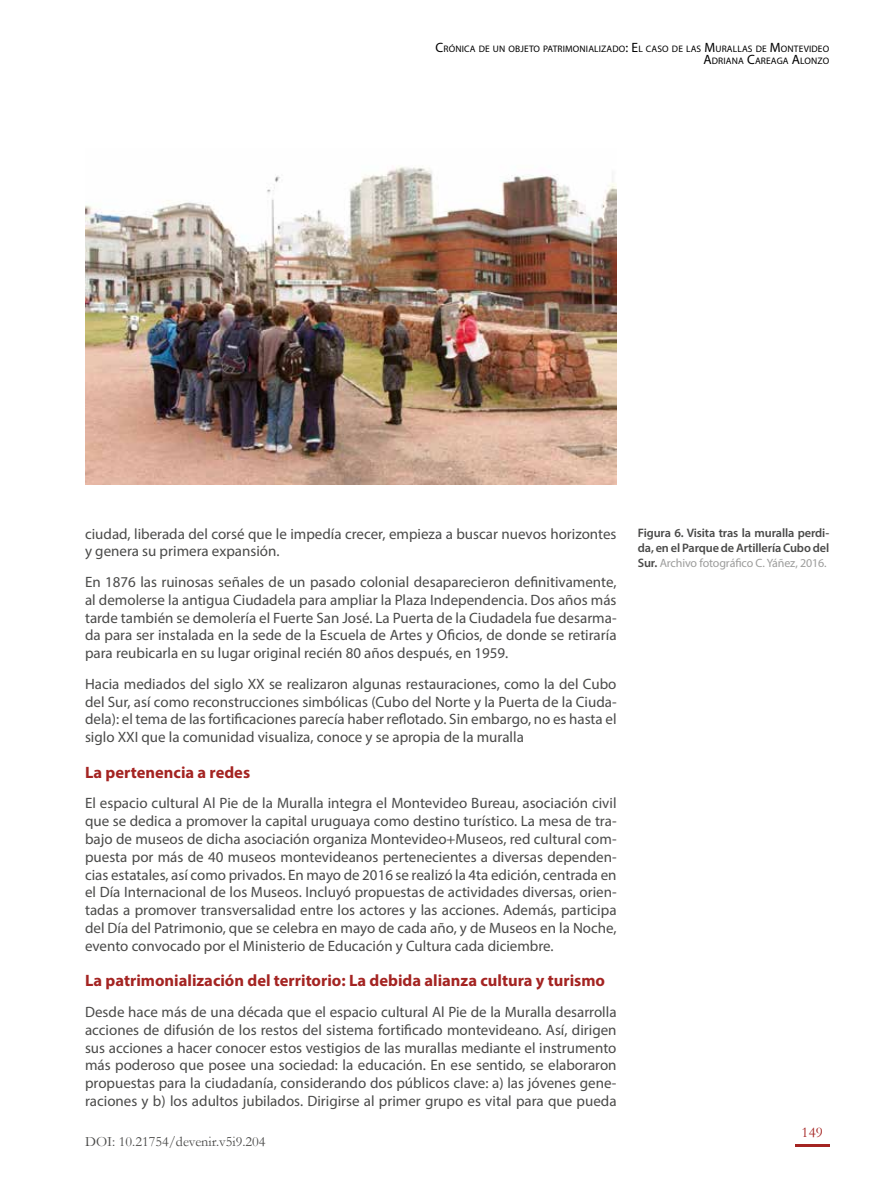
<style>
.page{position:relative;width:893px;height:1191px;background:#fff}
.page>*{position:absolute;margin:0;border:0;box-sizing:border-box;transform-origin:0 0}
.t1{font:700 16.5px "Myriad Pro";color:#a42422}
.t2{font:15px/17.9px "Myriad Pro";color:#4a4a49;text-align:justify}
.t3{font:15px "Garamond";color:#a42422}
.t4{font:14.25px "Garamond";color:#4a4a49}
.t5{font:600 12.3px/15px "Myriad Pro";letter-spacing:-.01em;color:#4a4a49}
.t6{font:12px "Myriad Pro";letter-spacing:-.01em;color:#9d9d9c}
.t7{font:9.45px/12px "Myriad Pro";letter-spacing:.015em;color:#000;text-align:right}
.s1{font-size:13.5px}
.s2{font-weight:600;font-size:12.3px;color:#4a4a49}
</style>
<div class="page">
<hr style="left:795px;top:1144px;width:34px;height:2px;background:#a42422">
<img style="left:85px;top:166px;width:532px;height:319px">
<p class="t7" style="left:436px;top:42px;width:395px"><span class="s1">C</span>RÓNICA DE UN OBJETO PATRIMONIALIZADO<span class="s1">: E</span>L CASO DE LAS <span class="s1">M</span> URALLAS DE <span class="s1">M</span>ONTEVIDEO<br><span class="s1">A</span>DRIANA <span class="s1">C</span>AREAGA <span class="s1">A</span>LONZO</p>
<p class="t2" style="left:85px;top:524px;width:533px">ciudad, liberada del corsé que le impedía crecer, empieza a buscar nuevos horizontes y genera su primera expansión.</p>
<p class="t2" style="left:85px;top:573px;width:533px">En 1876 las ruinosas señales de un pasado colonial desaparecieron definitivamente, al demolerse la antigua Ciudadela para ampliar la Plaza Independencia. Dos años más tarde también se demolería el Fuerte San José. La Puerta de la Ciudadela fue desarma&shy;da para ser instalada en la sede de la Escuela de Artes y Oficios, de donde se retiraría para reubicarla en su lugar original recién 80 años después, en 1959.</p>
<p class="t2" style="left:85px;top:674px;width:533px">Hacia mediados del siglo XX se realizaron algunas restauraciones, como la del Cubo del Sur, así como reconstrucciones simbólicas (Cubo del Norte y la Puerta de la Ciuda&shy;dela): el tema de las fortificaciones parecía haber reflotado. Sin embargo, no es hasta el siglo XXI que la comunidad visualiza, conoce y se apropia de la muralla</p>
<p class="t1" style="left:85px;top:761px;width:167px">La pertenencia a redes</p>
<p class="t2" style="left:85px;top:794px;width:533px">El espacio cultural Al Pie de la Muralla integra el Montevideo Bureau, asociación civil que se dedica a promover la capital uruguaya como destino turístico. La mesa de tra&shy;bajo de museos de dicha asociación organiza Montevideo+Museos, red cultural com&shy;puesta por más de 40 museos montevideanos pertenecientes a diversas dependen&shy;cias estatales, así como privados. En mayo de 2016 se realizó la 4ta edición, centrada en el Día Internacional de los Museos. Incluyó propuestas de actividades diversas, orien&shy;tadas a promover transversalidad entre los actores y las acciones. Además, participa del Día del Patrimonio, que se celebra en mayo de cada año, y de Museos en la Noche, evento convocado por el Ministerio de Educación y Cultura cada diciembre.</p>
<p class="t1" style="left:85px;top:970px;width:522px">La patrimonialización del territorio: La debida alianza cultura y turismo</p>
<p class="t2" style="left:85px;top:1002px;width:533px">Desde hace más de una década que el espacio cultural Al Pie de la Muralla desarrolla acciones de difusión de los restos del sistema fortificado montevideano. Así, dirigen sus acciones a hacer conocer estos vestigios de las murallas mediante el instrumento más poderoso que posee una sociedad: la educación. En ese sentido, se elaboraron propuestas para la ciudadanía, considerando dos públicos clave: a) las jóvenes gene&shy;raciones y b) los adultos jubilados. Dirigirse al primer grupo es vital para que pueda</p>
<p class="t4" style="left:85px;top:1132px;width:182px">DOI: 10.21754/devenir.v5i9.204</p>
<p class="t5" style="left:638px;top:525px;width:193px">Figura 6. Visita tras la muralla perdi&shy;da, en el Parque de Artillería Cubo del</p>
<p class="t6" style="left:638px;top:555px;width:190px"><span class="s2">Sur.</span> Archivo fotográfico C. Yáñez, 2016.</p>
<p class="t3" style="left:802px;top:1122px;width:23px">149</p>
</div>
